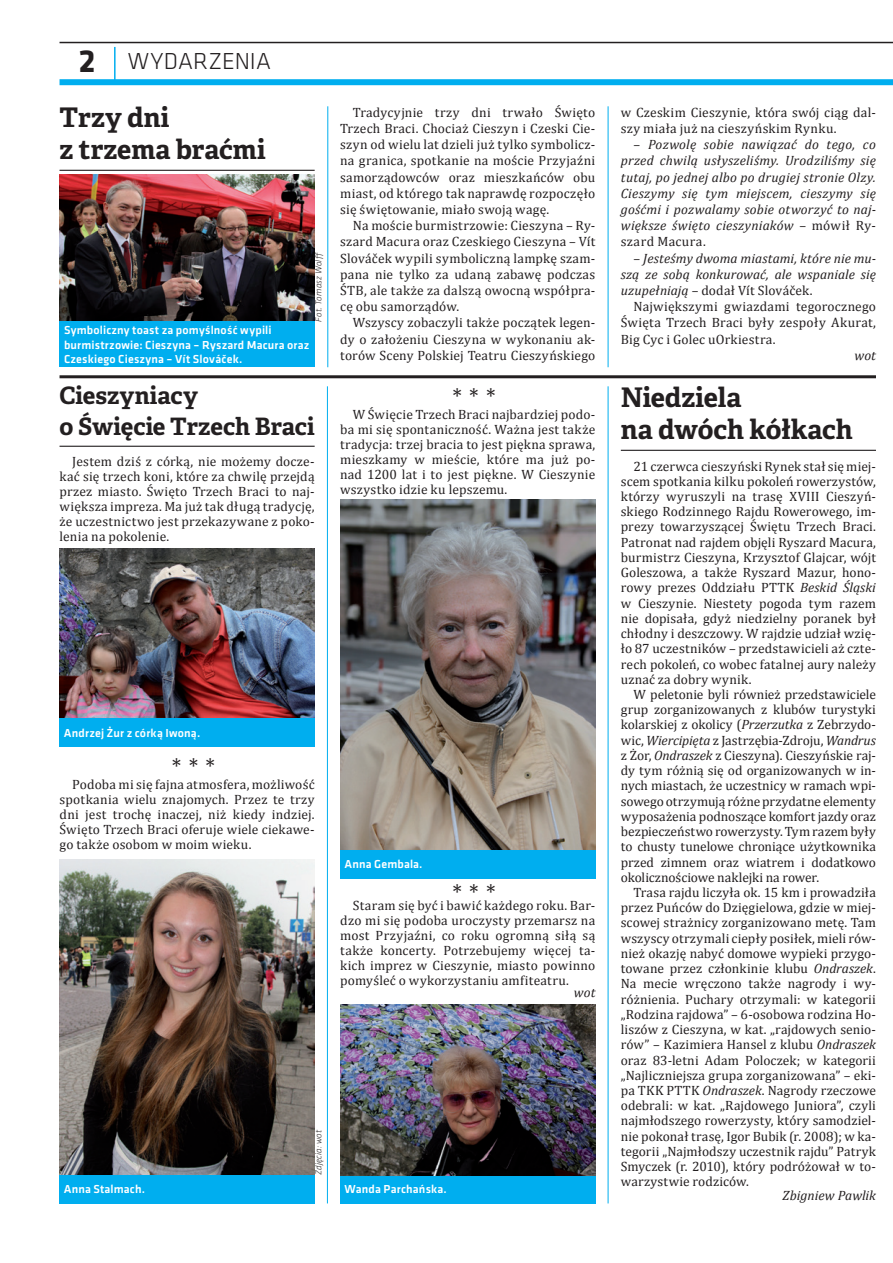
<style>
.page{position:relative;width:893px;height:1263px;background:#fff}
.page>*{position:absolute;margin:0;border:0;box-sizing:border-box;transform-origin:0 0}
.t1{font:700 27px/32.4px "Adelle Basic";color:#231f20}
.t2{font:700 24px/30.6px "Adelle Basic";letter-spacing:-.005em;color:#231f20}
.t3{font:300 24px "Klavika";letter-spacing:.005em;color:#231f20}
.t4{font:22.5px "Cambria";color:#231f20}
.t5{font:13.5px/15.3px "Cambria";letter-spacing:.015em;color:#231f20;text-align:justify}
.t6{font:italic 13.5px/16.2px "Cambria";letter-spacing:.01em;color:#231f20;text-align:justify}
.t7{font:500 12px/14.4px "Klavika";letter-spacing:.015em;color:#fff}
.t8{font:italic 300 9px "Klavika";letter-spacing:.015em;color:#231f20}
.s1{font-weight:700;font-size:33px}
.s2{font-style:normal}
.s3{font-style:italic}
</style>
<div class="page">
<hr style="left:114px;top:47px;width:2px;height:35px;background:#00aeef">
<div style="left:60px;top:79px;width:833px;height:6px;background:#00aeef"></div>
<hr style="left:60px;top:42px;width:833px;height:1px;background:#231f20">
<hr style="left:621px;top:450px;width:255px;height:1px;background:#231f20">
<hr style="left:60px;top:170px;width:255px;height:1px;background:#231f20">
<img style="left:60px;top:174px;width:255px;height:147px">
<div style="left:60px;top:321px;width:255px;height:46px;background:#00aeef"></div>
<hr style="left:60px;top:446px;width:255px;height:1px;background:#231f20">
<img style="left:60px;top:549px;width:255px;height:170px">
<div style="left:60px;top:719px;width:255px;height:28px;background:#00aeef"></div>
<div style="left:340px;top:1175px;width:255px;height:28px;background:#00aeef"></div>
<img style="left:340px;top:1005px;width:255px;height:170px">
<div style="left:340px;top:850px;width:255px;height:28px;background:#00aeef"></div>
<img style="left:340px;top:500px;width:255px;height:350px">
<img style="left:60px;top:859px;width:255px;height:316px">
<div style="left:60px;top:1175px;width:255px;height:28px;background:#00aeef"></div>
<hr style="left:60px;top:375px;width:816px;height:3px;background:#231f20">
<hr style="left:327px;top:106px;width:1px;height:261px;background:#00aeef">
<hr style="left:608px;top:106px;width:1px;height:261px;background:#00aeef">
<hr style="left:327px;top:386px;width:1px;height:817px;background:#00aeef">
<hr style="left:608px;top:386px;width:1px;height:817px;background:#00aeef">
<h2 class="t3" style="left:79px;top:46px;width:194px"><span class="s1">2</span> WYDARZENIA</h2>
<h1 class="t1" style="left:60px;top:101px;width:208px">Trzy dni<br>z trzema braćmi</h1>
<p class="t8" style="left:313px;top:321px;width:71px;rotate:-90deg">Fot. Tomasz Wolff</p>
<p class="t7" style="left:64px;top:323px;width:247px">Symboliczny toast za pomyślność wypili burmistrzowie: Cieszyna – Ryszard Macura oraz<br>Czeskiego Cieszyna – Vít Slováček.</p>
<h2 class="t2" style="left:60px;top:381px;width:257px">Cieszyniacy<br>o Święcie Trzech Braci</h2>
<p class="t5" style="left:60px;top:454px;width:257px;text-indent:13px">Jestem dziś z córką, nie możemy docze&shy;kać się trzech koni, które za chwilę przejdą przez miasto. Święto Trzech Braci to naj&shy;większa impreza. Ma już tak długą tradycję, że uczestnictwo jest przekazywane z poko&shy;lenia na pokolenie.</p>
<p class="t5" style="left:340px;top:104px;width:257px;line-height:16.2px;text-indent:13px">Tradycyjnie trzy dni trwało Święto Trzech Braci. Chociaż Cieszyn i Czeski Cie&shy;szyn od wielu lat dzieli już tylko symbolicz&shy;na granica, spotkanie na moście Przyjaźni samorządowców oraz mieszkańców obu miast, od którego tak naprawdę rozpoczęło się świętowanie, miało swoją wagę.</p>
<p class="t5" style="left:340px;top:217px;width:257px;line-height:16.2px;text-indent:13px">Na moście burmistrzowie: Cieszyna – Ry&shy;szard Macura oraz Czeskiego Cieszyna – Vít Slováček wypili symboliczną lampkę szam&shy;pana nie tylko za udaną zabawę podczas ŚTB, ale także za dalszą owocną współpra&shy;cę obu samorządów.</p>
<p class="t5" style="left:340px;top:315px;width:257px;line-height:16.2px;text-indent:13px">Wszyscy zobaczyli także początek legen&shy;dy o założeniu Cieszyna w wykonaniu ak&shy;torów Sceny Polskiej Teatru Cieszyńskiego</p>
<h3 class="t4" style="left:452px;top:383px;width:45px">***</h3>
<p class="t5" style="left:340px;top:407px;width:257px;text-indent:13px">W Święcie Trzech Braci najbardziej podo&shy;ba mi się spontaniczność. Ważna jest także tradycja: trzej bracia to jest piękna sprawa, mieszkamy w mieście, które ma już po&shy;nad 1200 lat i to jest piękne. W Cieszynie wszystko idzie ku lepszemu.</p>
<p class="t7" style="left:64px;top:725px;width:138px">Andrzej Żur z córką Iwoną.</p>
<h3 class="t4" style="left:172px;top:753px;width:45px">***</h3>
<p class="t5" style="left:60px;top:777px;width:257px;text-indent:13px">Podoba mi się fajna atmosfera, możliwość spotkania wielu znajomych. Przez te trzy dni jest trochę inaczej, niż kiedy indziej.<br>Święto Trzech Braci oferuje wiele ciekawe&shy;go także osobom w moim wieku.</p>
<p class="t7" style="left:344px;top:856px;width:80px">Anna Gembala.</p>
<h3 class="t4" style="left:452px;top:879px;width:45px">***</h3>
<p class="t5" style="left:340px;top:898px;width:257px;text-indent:13px">Staram się być i bawić każdego roku. Bar&shy;dzo mi się podoba uroczysty przemarsz na most Przyjaźni, co roku ogromną siłą są także koncerty. Potrzebujemy więcej ta&shy;kich imprez w Cieszynie, miasto powinno pomyśleć o wykorzystaniu amfiteatru.</p>
<p class="t6" style="left:574px;top:984px;width:23px">wot</p>
<p class="t7" style="left:64px;top:1181px;width:83px">Anna Stalmach.</p>
<p class="t8" style="left:313px;top:1175px;width:46px;rotate:-90deg">Zdjęcia: wot</p>
<p class="t7" style="left:344px;top:1181px;width:104px">Wanda Parchańska.</p>
<p class="t5" style="left:621px;top:104px;width:257px;line-height:16.2px">w Czeskim Cieszynie, która swój ciąg dal&shy;szy miała już na cieszyńskim Rynku.</p>
<p class="t6" style="left:621px;top:136px;width:257px;text-indent:13px"><span class="s2">–</span> Pozwolę sobie nawiązać do tego, co przed chwilą usłyszeliśmy. Urodziliśmy się tutaj, po jednej albo po drugiej stronie Olzy.<br>Cieszymy się tym miejscem, cieszymy się gośćmi i pozwalamy sobie otworzyć to naj&shy;większe święto cieszyniaków <span class="s2">– mówił Ry&shy;szard Macura.</span></p>
<p class="t6" style="left:621px;top:250px;width:257px;text-indent:13px"><span class="s2">–</span> Jesteśmy dwoma miastami, które nie mu&shy;szą ze sobą konkurować, ale wspaniale się uzupełniają <span class="s2">– dodał Vít Slováček.</span></p>
<p class="t5" style="left:621px;top:298px;width:257px;line-height:16.2px;text-indent:13px">Największymi gwiazdami tegorocznego Święta Trzech Braci były zespoły Akurat, Big Cyc i Golec uOrkiestra.</p>
<p class="t6" style="left:855px;top:347px;width:23px">wot</p>
<h1 class="t1" style="left:621px;top:381px;width:233px">Niedziela<br>na dwóch kółkach</h1>
<p class="t5" style="left:621px;top:458px;width:257px;text-indent:13px">21 czerwca cieszyński Rynek stał się miej&shy;scem spotkania kilku pokoleń rowerzystów, którzy wyruszyli na trasę XVIII Cieszyń&shy;skiego Rodzinnego Rajdu Rowerowego, im&shy;prezy towarzyszącej Świętu Trzech Braci.<br>Patronat nad rajdem objęli Ryszard Macura, burmistrz Cieszyna, Krzysztof Glajcar, wójt Goleszowa, a także Ryszard Mazur, hono&shy;rowy prezes Oddziału PTTK <span class="s3">Beskid Śląski </span>w Cieszynie. Niestety pogoda tym razem nie dopisała, gdyż niedzielny poranek był chłodny i deszczowy. W rajdzie udział wzię&shy;ło 87 uczestników – przedstawicieli aż czte&shy;rech pokoleń, co wobec fatalnej aury należy uznać za dobry wynik.</p>
<p class="t5" style="left:621px;top:687px;width:257px;text-indent:13px">W peletonie byli również przedstawiciele grup zorganizowanych z klubów turystyki kolarskiej z okolicy (<span class="s3">Przerzutka</span> z Zebrzydo&shy;wic, <span class="s3">Wiercipięta</span> z Jastrzębia-Zdroju, <span class="s3">Wandrus </span>z Żor, <span class="s3">Ondraszek</span> z Cieszyna). Cieszyńskie raj&shy;dy tym różnią się od organizowanych w in&shy;nych miastach, że uczestnicy w ramach wpi&shy;sowego otrzymują różne przydatne elementy wyposażenia podnoszące komfort jazdy oraz bezpieczeństwo rowerzysty. Tym razem były to chusty tunelowe chroniące użytkownika przed zimnem oraz wiatrem i dodatkowo okolicznościowe naklejki na rower.</p>
<p class="t5" style="left:621px;top:885px;width:257px;text-indent:13px">Trasa rajdu liczyła ok. 15 km i prowadziła przez Puńców do Dzięgielowa, gdzie w miej&shy;scowej strażnicy zorganizowano metę. Tam wszyscy otrzymali ciepły posiłek, mieli rów&shy;nież okazję nabyć domowe wypieki przygo&shy;towane przez członkinie klubu <span class="s3">Ondraszek</span>.<br>Na mecie wręczono także nagrody i wy&shy;różnienia. Puchary otrzymali: w kategorii „Rodzina rajdowa” – 6-osobowa rodzina Ho&shy;liszów z Cieszyna, w kat. „rajdowych senio&shy;rów” – Kazimiera Hansel z klubu <span class="s3">Ondraszek </span>oraz 83-letni Adam Poloczek; w kategorii „Najliczniejsza grupa zorganizowana” – eki&shy;pa TKK PTTK <span class="s3">Ondraszek</span>. Nagrody rzeczowe odebrali: w kat. „Rajdowego Juniora”, czyli najmłodszego rowerzysty, który samodziel&shy;nie pokonał trasę, Igor Bubik (r. 2008); w ka&shy;tegorii „Najmłodszy uczestnik rajdu” Patryk Smyczek (r. 2010), który podróżował w to&shy;warzystwie rodziców.</p>
<p class="t6" style="left:783px;top:1187px;width:95px">Zbigniew Pawlik</p>
</div>
